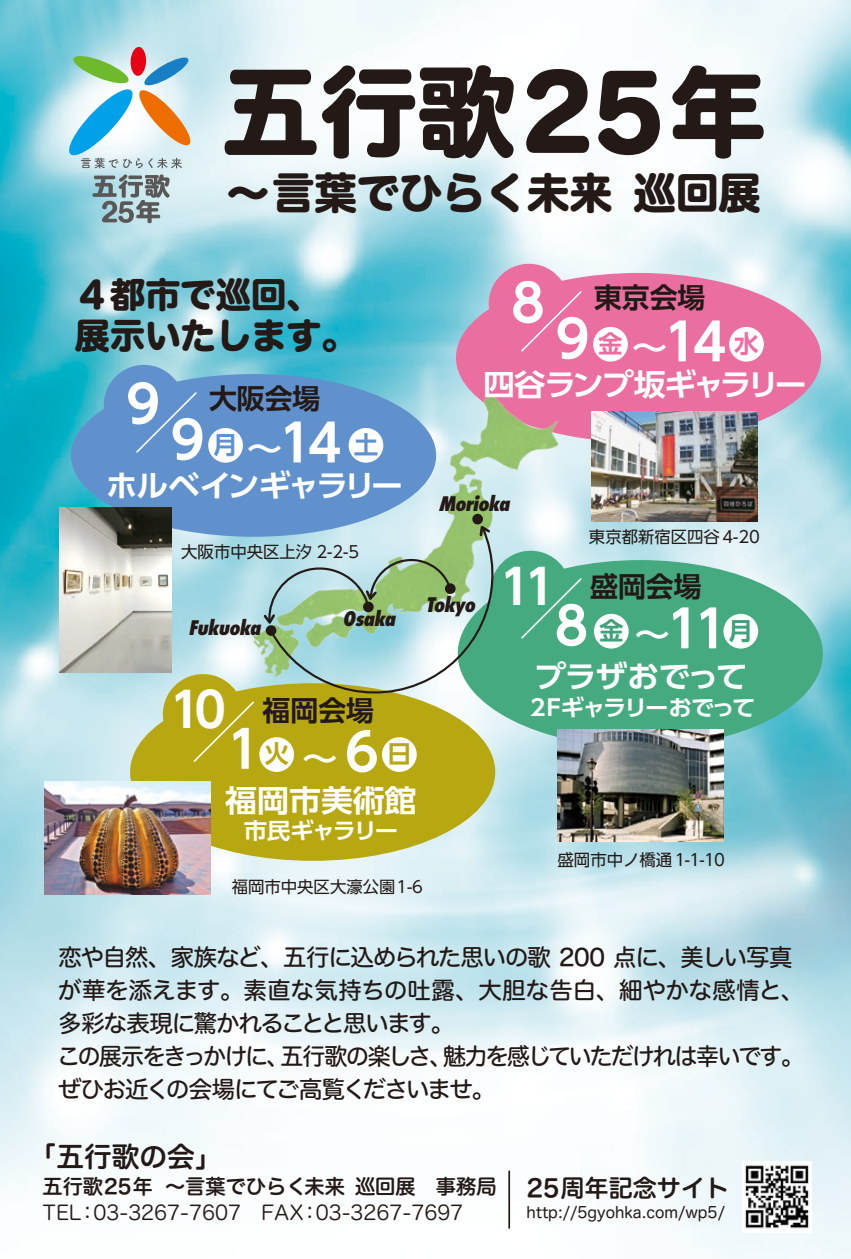
<style>
.page{position:relative;width:851px;height:1259px;background:#fff}
.page>*{position:absolute;margin:0;border:0;box-sizing:border-box;transform-origin:0 0}
.t1{font:97.8px "Hira Maru Std N W8";color:#231916}
.t2{font:700 51.3px "UD Shin Go Pr 6 N De";color:#fff}
.t3{font:700 48px "UD Shin Go Pr 6 N De";color:#fff}
.t4{font:42.6px "Hira Maru Std N W8";color:#231916}
.t5{font:700 35.7px "UD Shin Go Pr 6 N De";color:#fff}
.t6{font:35.1px/40.5px "Hira Maru Std N W8";color:#231916}
.t7{font:700 30.3px "UD Shin Go Pr 6 N De";letter-spacing:-.04em;color:#fff;scale:1.05 1}
.t8{font:700 30.3px "UD Shin Go Pr 6 N De";letter-spacing:-.09em;color:#fff;scale:1.05 1}
.t9{font:700 30.3px "UD Shin Go Pr 6 N De";letter-spacing:-.1em;color:#fff;scale:1.05 1}
.t10{font:700 27.9px "UD Shin Go Pr 6 N De";color:#231916}
.t11{font:27.6px "Hira Maru Std N W6";color:#231916}
.t12{font:700 24.6px "UD Shin Go Pr 6 N De";color:#eb6ea1}
.t13{font:700 24.6px "UD Shin Go Pr 6 N De";color:#6091cc}
.t14{font:700 24.6px "UD Shin Go Pr 6 N De";color:#b7a812}
.t15{font:700 24.6px "UD Shin Go Pr 6 N De";color:#3fa27b}
.t16{font:24px "Hira Maru Std N W6";color:#231916}
.t17{font:23.4px/33px "Hira Maru Std N W5";letter-spacing:-.05em;color:#231916}
.t18{font:700 22.2px "UD Shin Go Pr 6 N De";letter-spacing:-.1em;color:#fff;scale:1.05 1}
.t19{font:20.1px "Hira Maru Std N W3";color:#231916}
.t20{font:20.1px "Hira Maru Std N W6";color:#231916}
.t21{font:italic 800 condensed 19.5px "Futura";color:#231916}
.t22{font:16.5px "UD Shin Go Pr 6 N";color:#231916}
.t23{font:15.6px "Hira Maru Std N W4";color:#231916}
.s1{font-size:35.7px}
.s2{font-size:51.3px}
</style>
<div class="page">
<img style="left:0;top:0;width:850px;height:1259px">
<div style="left:130px;top:683px;width:365px;height:178px;background:#b7a812;border-radius:50%"></div>
<div style="left:163px;top:674px;width:80px;height:80px;background:#b7a812;border-radius:50%"></div>
<div style="left:457px;top:560px;width:365px;height:187px;background:#46aa80;border-radius:50%"></div>
<div style="left:71px;top:374px;width:365px;height:163px;background:#6091cc;border-radius:50%"></div>
<div style="left:104px;top:365px;width:80px;height:80px;background:#6091cc;border-radius:50%"></div>
<div style="left:456px;top:273px;width:365px;height:169px;background:#eb6ea1;border-radius:50%"></div>
<div style="left:488px;top:264px;width:81px;height:80px;background:#eb6ea1;border-radius:50%"></div>
<img style="left:222px;top:384px;width:348px;height:308px">
<div style="left:472px;top:514px;width:11px;height:10px;background:#231916;border-radius:50%"></div>
<div style="left:130px;top:47px;width:16px;height:29px;background:#e60013;border-radius:50%"></div>
<svg style="left:65px;top:54px;width:128px;height:169px;background:#afc9ca"></svg>
<hr style="left:508px;top:1171px;width:2px;height:57px;background:#231916">
<img style="left:742px;top:1162px;width:69px;height:70px">
<img style="left:45px;top:781px;width:165px;height:113px">
<img style="left:557px;top:729px;width:166px;height:113px">
<svg style="left:521px;top:291px;width:61px;height:61px"></svg>
<div style="left:593px;top:327px;width:34px;height:34px;background:#fff;border-radius:50%"></div>
<div style="left:729px;top:327px;width:34px;height:34px;background:#fff;border-radius:50%"></div>
<svg style="left:136px;top:392px;width:61px;height:61px"></svg>
<div style="left:208px;top:428px;width:35px;height:35px;background:#fff;border-radius:50%"></div>
<div style="left:348px;top:428px;width:35px;height:35px;background:#fff;border-radius:50%"></div>
<img style="left:60px;top:507px;width:112px;height:166px">
<div style="left:382px;top:737px;width:34px;height:35px;background:#fff;border-radius:50%"></div>
<svg style="left:193px;top:701px;width:61px;height:61px"></svg>
<div style="left:259px;top:737px;width:35px;height:35px;background:#fff;border-radius:50%"></div>
<div style="left:723px;top:614px;width:35px;height:34px;background:#fff;border-radius:50%"></div>
<svg style="left:519px;top:576px;width:63px;height:64px"></svg>
<div style="left:594px;top:614px;width:34px;height:34px;background:#fff;border-radius:50%"></div>
<img style="left:591px;top:412px;width:166px;height:110px">
<svg style="left:261px;top:552px;width:6px;height:75px"></svg>
<svg style="left:478px;top:523px;width:14px;height:2px"></svg>
<svg style="left:267px;top:525px;width:240px;height:187px"></svg>
<h1 class="t1" style="left:221px;top:37px;width:547px">五行歌25年</h1>
<h3 class="t4" style="left:227px;top:160px;width:535px">～言葉でひらく未来巡回展</h3>
<h3 class="t6" style="left:75px;top:276px;width:283px">４都市で巡回、展示いたします。</h3>
<h2 class="t2" style="left:126px;top:362px;width:35px">9</h2>
<p class="t10" style="left:209px;top:376px;width:113px">大阪会場</p>
<h2 class="t2" style="left:170px;top:401px;width:172px">9 <span class="s1">～</span>14</h2>
<p class="t9" style="left:106px;top:460px;width:285px">ホルベインギャラリー</p>
<p class="t13" style="left:213px;top:425px;width:26px">月</p>
<p class="t13" style="left:353px;top:425px;width:26px">土</p>
<p class="t22" style="left:181px;top:538px;width:179px">大阪市中央区上汐 2-2-5</p>
<p class="t21" style="left:189px;top:615px;width:78px">Fukuoka</p>
<p class="t21" style="left:342px;top:605px;width:59px">Osaka</p>
<h3 class="t3" style="left:170px;top:670px;width:58px">10</h3>
<p class="t10" style="left:262px;top:687px;width:113px">福岡会場</p>
<h2 class="t2" style="left:227px;top:707px;width:35px">1</h2>
<p class="t7" style="left:225px;top:775px;width:184px">福岡市美術館</p>
<p class="t18" style="left:244px;top:812px;width:148px">市民ギャラリー</p>
<h3 class="t5" style="left:302px;top:729px;width:111px">～<span class="s2">6</span><sup>日</sup></h3>
<p class="t14" style="left:264px;top:734px;width:26px">火</p>
<h2 class="t2" style="left:511px;top:261px;width:35px">8</h2>
<p class="t10" style="left:594px;top:275px;width:113px">東京会場</p>
<h2 class="t2" style="left:555px;top:300px;width:172px">9 <span class="s1">～</span>14</h2>
<p class="t8" style="left:483px;top:359px;width:309px">四谷ランプ坂ギャラリー</p>
<p class="t12" style="left:598px;top:324px;width:26px">金</p>
<p class="t12" style="left:734px;top:324px;width:26px">水</p>
<p class="t21" style="left:438px;top:490px;width:77px">Morioka</p>
<p class="t22" style="left:589px;top:523px;width:172px">東京都新宿区四谷4-20</p>
<p class="t21" style="left:426px;top:591px;width:55px">Tokyo</p>
<h3 class="t3" style="left:499px;top:547px;width:58px">11</h3>
<p class="t10" style="left:590px;top:564px;width:113px">盛岡会場</p>
<h2 class="t2" style="left:554px;top:584px;width:35px">8</h2>
<p class="t7" style="left:534px;top:652px;width:205px">プラザおでって</p>
<p class="t18" style="left:526px;top:689px;width:220px">２Fギャラリーおでって</p>
<h2 class="t2" style="left:634px;top:587px;width:120px"><span class="s1">～</span>11<sup>月</sup></h2>
<p class="t15" style="left:599px;top:610px;width:26px">金</p>
<p class="t22" style="left:557px;top:846px;width:169px">盛岡市中ノ橋通1-1-10</p>
<p class="t22" style="left:232px;top:874px;width:193px">福岡市中央区大濠公園1-6</p>
<p class="t17" style="left:57px;top:941px;width:748px">恋や自然、家族など、五行に込められた思いの歌 200 点に、美しい写真が華を添えます。素直な気持ちの吐露、大胆な告白、細やかな感情と、多彩な表現に驚かれることと思います。<br>この展示をきっかけに、五行歌の楽しさ、魅力を感じていただけれは幸いです。ぜひお近くの会場にてご高覧くださいませ。</p>
<p class="t11" style="left:29px;top:1135px;width:195px">「五行歌の会」</p>
<p class="t20" style="left:42px;top:1171px;width:455px">五行歌25年 ～言葉でひらく未来巡回展　事務局</p>
<p class="t19" style="left:42px;top:1197px;width:422px">TEL：03-3267-7607　FAX：03-3267-7697</p>
<p class="t16" style="left:527px;top:1170px;width:227px">25周年記念サイト　</p>
<p class="t23" style="left:526px;top:1200px;width:216px">http://5gyohka.com/wp5/　</p>
</div>
